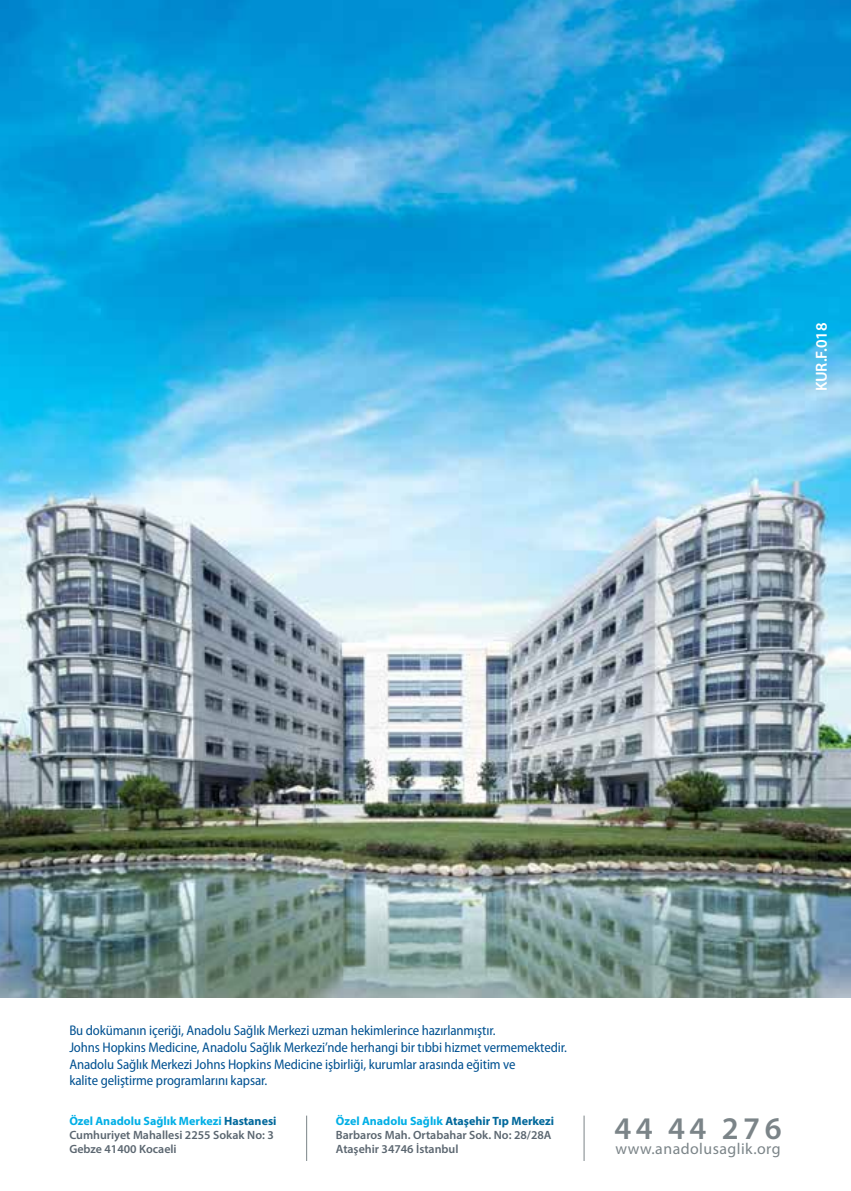
<style>
.page{position:relative;width:851px;height:1191px;background:#fff}
.page>*{position:absolute;margin:0;border:0;box-sizing:border-box;transform-origin:0 0}
.t1{font:600 31.6px "Myriad Pro";letter-spacing:.14em;color:#7b8488}
.t2{font:600 16px "Myriad Pro";color:#fff}
.t3{font:15.8px "Myriad Pro";letter-spacing:.03em;color:#7b8488}
.t4{font:semi-condensed 14px/16.8px "Myriad Pro";letter-spacing:-.01em;color:#005191}
.t5{font:600 12px/14.4px "Myriad Pro";color:#5b6670}
.s1{font-weight:700;color:#00afe6}
.s2{font-weight:700;color:#00689b}
</style>
<div class="page">
<img style="left:0;top:0;width:850px;height:997px">
<hr style="left:583px;top:1115px;width:1px;height:46px;background:#7b8488">
<hr style="left:306px;top:1115px;width:1px;height:46px;background:#7b8488">
<p class="t2" style="left:811px;top:391px;width:71px;rotate:-90deg">KUR.F.018</p>
<p class="t4" style="left:69px;top:1022px;width:499px">Bu dokümanın içeriği, Anadolu Sağlık Merkezi uzman hekimlerince hazırlanmıştır.<br>Johns Hopkins Medicine, Anadolu Sağlık Merkezi’nde herhangi bir tıbbi hizmet vermemektedir.<br>Anadolu Sağlık Merkezi Johns Hopkins Medicine işbirliği, kurumlar arasında eğitim ve<br>kalite geliştirme programlarını kapsar.</p>
<p class="t5" style="left:69px;top:1113px;width:209px"><span class="s1">Özel Anadolu Sağlık Merkezi</span> <span class="s2">Hastanesi<br></span>Cumhuriyet Mahallesi 2255 Sokak No: 3<br>Gebze 41400 Kocaeli</p>
<p class="t5" style="left:336px;top:1113px;width:220px"><span class="s1">Özel Anadolu Sağlık</span> <span class="s2">Ataşehir Tıp Merkezi<br></span>Barbaros Mah. Ortabahar Sok. No: 28/28A<br>Ataşehir 34746 İstanbul</p>
<h1 class="t1" style="left:614px;top:1108px;width:169px">44 44 276</h1>
<p class="t3" style="left:615px;top:1139px;width:167px">www.anadolusaglik.org</p>
</div>
